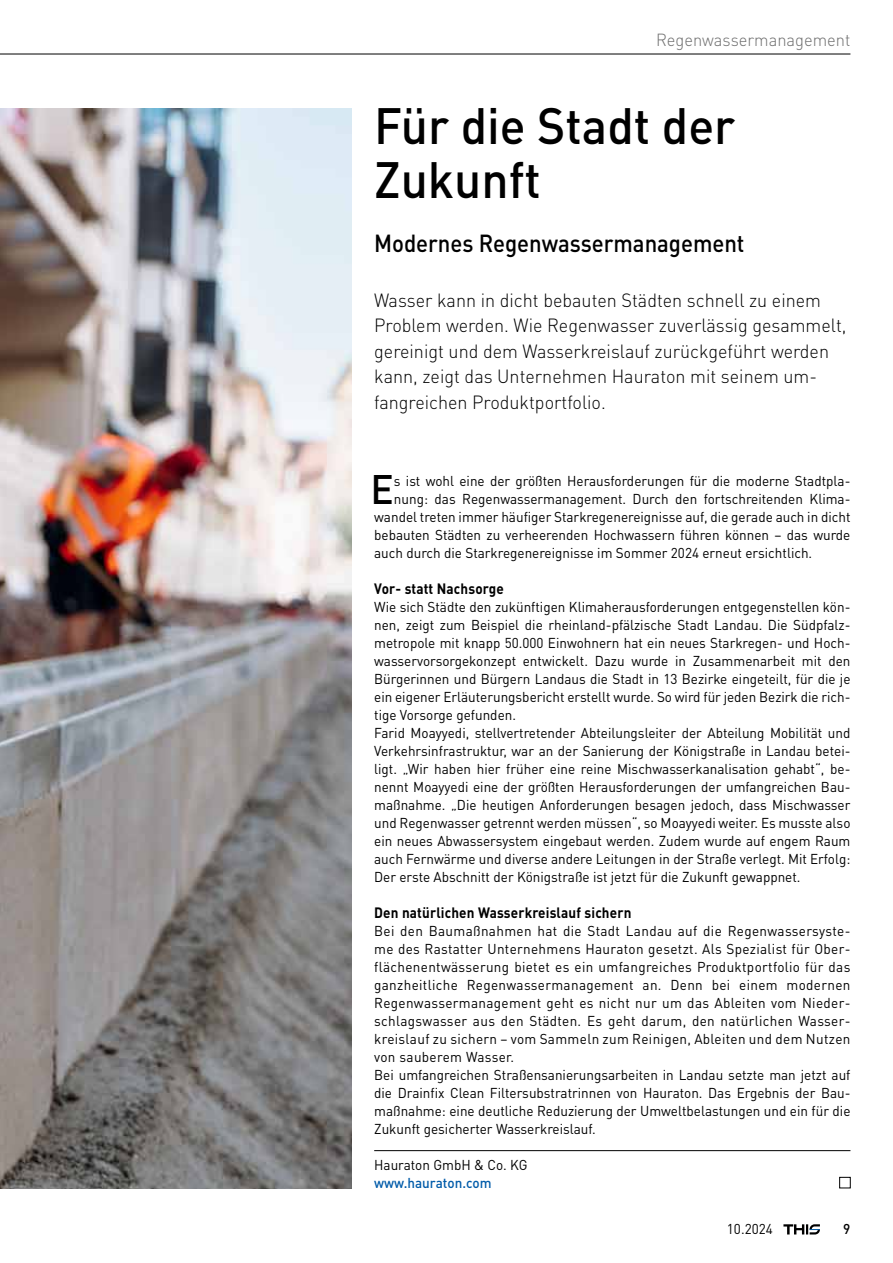
<style>
.page{position:relative;width:893px;height:1263px;background:#fff}
.page>*{position:absolute;margin:0;border:0;box-sizing:border-box;transform-origin:0 0}
.t1{font:500 50.4px/54px "DIN Pro";color:#000;scale:.95 1}
.t2{font:500 40.65px "DIN Pro";color:#000;scale:.95 1}
.t3{font:500 24.45px "DIN Pro";color:#000;scale:.91 1}
.t4{font:300 18.9px/25.5px "DIN Pro";color:#000;scale:.95 1}
.t5{font:300 17.4px "DIN Pro";color:#6e6e6e;scale:.95 1}
.t6{font:700 14.85px "DIN Pro";letter-spacing:.01em;color:#000;scale:.91 1}
.t7{font:14.1px/18px "DIN Pro";color:#000;scale:.95 1}
.t8{font:14.1px/18px "DIN Pro";letter-spacing:.025em;color:#000;scale:.95 1}
.t9{font:500 14.1px "DIN Pro";color:#005ba9;scale:.95 1}
.t10{font:500 14.1px "DIN Pro";color:#000;scale:.95 1}
</style>
<div class="page">
<hr style="left:0;top:54px;width:850px;height:1px;background:#000">
<svg style="left:783px;top:1224px;width:37px;height:10px"></svg>
<img style="left:0;top:108px;width:352px;height:1080px">
<hr style="left:374px;top:1150px;width:476px;height:1px;background:#000">
<div style="left:839px;top:1177px;width:11px;height:11px;border:1px solid #000"></div>
<p class="t5" style="left:656px;top:28px;width:206px">Regenwassermanagement</p>
<h1 class="t1" style="left:374px;top:97px;width:382px">Für die Stadt der<br>Zukunft</h1>
<h3 class="t3" style="left:374px;top:227px;width:408px">Modernes Regenwassermanagement</h3>
<p class="t4" style="left:374px;top:286px;width:499px">Wasser kann in dicht bebauten Städten schnell zu einem Problem werden. Wie Regenwasser zuverlässig gesammelt, gereinigt und dem Wasserkreislauf zurückgeführt werden kann, zeigt das Unternehmen Hauraton mit seinem um&shy;fangreichen Produktportfolio.</p>
<h2 class="t2" style="left:371px;top:462px;width:26px">E</h2>
<p class="t7" style="left:394px;top:471px;width:482px">s ist wohl eine der größten Herausforderungen für die moderne Stadtpla-</p>
<p class="t7" style="left:394px;top:489px;width:482px">nung: das Regenwassermanagement. Durch den fortschreitenden Klima-</p>
<p class="t7" style="left:374px;top:507px;width:503px">wandel treten immer häufiger Starkregenereignisse auf, die gerade auch in dicht</p>
<p class="t7" style="left:374px;top:525px;width:503px">bebauten Städten zu verheerenden Hochwassern führen können – das wurde</p>
<p class="t7" style="left:374px;top:543px;width:463px">auch durch die Starkregenereignisse im Sommer 2024 erneut ersichtlich.</p>
<p class="t6" style="left:374px;top:579px;width:144px">Vor- statt Nachsorge</p>
<p class="t7" style="left:374px;top:597px;width:503px">Wie sich Städte den zukünftigen Klimaherausforderungen entgegenstellen kön&shy;nen, zeigt zum Beispiel die rheinland-pfälzische Stadt Landau. Die Südpfalz&shy;metropole mit knapp 50.000 Einwohnern hat ein neues Starkregen- und Hoch&shy;wasservorsorgekonzept entwickelt. Dazu wurde in Zusammenarbeit mit den Bürgerinnen und Bürgern Landaus die Stadt in 13 Bezirke eingeteilt, für die je ein eigener Erläuterungsbericht erstellt wurde. So wird für jeden Bezirk die rich&shy;tige Vorsorge gefunden.<br>Farid Moayyedi, stellvertretender Abteilungsleiter der Abteilung Mobilität und Verkehrsinfrastruktur, war an der Sanierung der Königstraße in Landau betei&shy;ligt. „Wir haben hier früher eine reine Mischwasserkanalisation gehabt“, be&shy;nennt Moayyedi eine der größten Herausforderungen der umfangreichen Bau&shy;maßnahme. „Die heutigen Anforderungen besagen jedoch, dass Mischwasser und Regenwasser getrennt werden müssen“, so Moayyedi weiter. Es musste also ein neues Abwassersystem eingebaut werden. Zudem wurde auf engem Raum auch Fernwärme und diverse andere Leitungen in der Straße verlegt. Mit Erfolg:<br>Der erste Abschnitt der Königstraße ist jetzt für die Zukunft gewappnet.</p>
<p class="t6" style="left:374px;top:903px;width:284px">Den natürlichen Wasserkreislauf sichern</p>
<p class="t8" style="left:374px;top:921px;width:503px">Bei den Baumaßnahmen hat die Stadt Landau auf die Regenwassersyste&shy;me des Rastatter Unternehmens Hauraton gesetzt. Als Spezialist für Ober&shy;flächenentwässerung bietet es ein umfangreiches Produktportfolio für das ganzheitliche Regenwassermanagement an. Denn bei einem modernen Regenwassermanagement geht es nicht nur um das Ableiten vom Nieder&shy;schlagswasser aus den Städten. Es geht darum, den natürlichen Wasser&shy;kreislauf zu sichern – vom Sammeln zum Reinigen, Ableiten und dem Nutzen von sauberem Wasser.<br>Bei umfangreichen Straßensanierungsarbeiten in Landau setzte man jetzt auf die Drainfix Clean Filtersubstratrinnen von Hauraton. Das Ergebnis der Bau&shy;maßnahme: eine deutliche Reduzierung der Umweltbelastungen und ein für die Zukunft gesicherter Wasserkreislauf.</p>
<p class="t7" style="left:374px;top:1155px;width:163px">Hauraton GmbH &amp; Co. KG</p>
<p class="t9" style="left:374px;top:1173px;width:125px">www.hauraton.com</p>
<p class="t7" style="left:727px;top:1220px;width:50px">10.2024</p>
<p class="t10" style="left:843px;top:1220px;width:9px">9</p>
</div>
